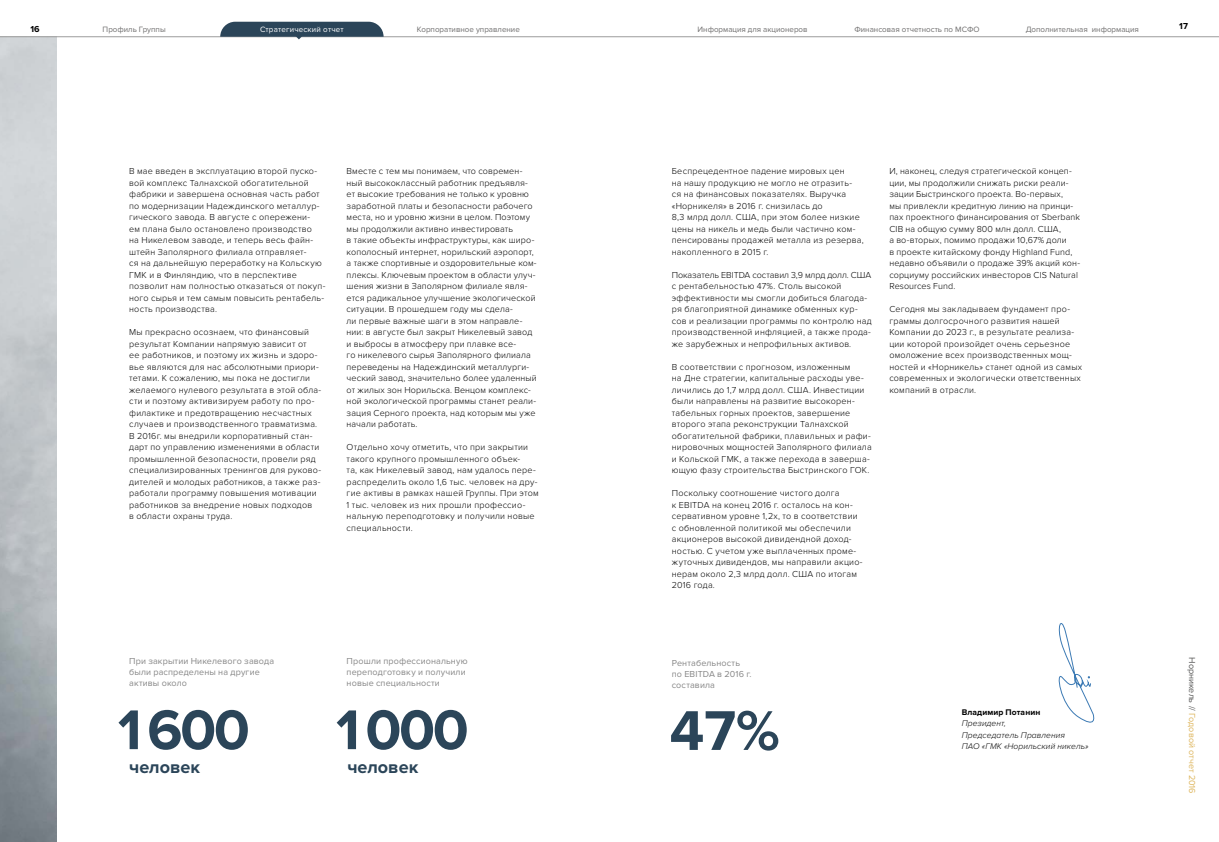
<style>
.page{position:relative;width:1219px;height:842px;background:#fff}
.page>*{position:absolute;margin:0;border:0;box-sizing:border-box;transform-origin:0 0}
.t1{font:700 58px "Proxima Nova";letter-spacing:-.04em;color:#2b4559}
.t2{font:700 18px "Proxima Nova";color:#2b4559}
.t3{font:300 9px/11.5px "Proxima Nova";letter-spacing:.025em;color:#000}
.t4{font:9px/11px "Proxima Nova";letter-spacing:.015em;color:#878787}
.t5{font:9px "Proxima Nova";color:#deb65e}
.t6{font:700 9px "Proxima Nova";color:#000}
.t7{font:italic 300 8.5px/11.5px "Proxima Nova";letter-spacing:.01em;color:#000}
.t8{font:700 8.5px "Proxima Nova";letter-spacing:.01em;color:#000}
.t9{font:8px "Proxima Nova";color:#706f6f}
.t10{font:8px "Proxima Nova";letter-spacing:.02em;color:#fff}
.s1{color:#575756}
</style>
<div class="page">
<svg style="left:1058px;top:623px;width:37px;height:100px"></svg>
<hr style="left:0;top:37px;width:1219px;height:1px;background:#9d9d9c">
<svg style="left:220px;top:22px;width:164px;height:17px;background:#4b6171"></svg>
<p class="t6" style="left:31px;top:24px;width:11px">16</p>
<p class="t6" style="left:1179px;top:21px;width:10px">17</p>
<p class="t9" style="left:103px;top:25px;width:65px">Профиль Группы</p>
<p class="t10" style="left:260px;top:25px;width:85px">Стратегический отчет</p>
<p class="t9" style="left:417px;top:25px;width:104px">Корпоративное управление</p>
<p class="t9" style="left:698px;top:25px;width:111px">Информация для акционеров</p>
<p class="t9" style="left:854px;top:25px;width:127px">Финансовая отчетность по МСФО</p>
<p class="t9" style="left:1026px;top:25px;width:115px">Дополнительная информация</p>
<p class="t3" style="left:129px;top:165px;width:198px">В мае введен в эксплуатацию второй пуско&shy;вой комплекс Талнахской обогатительной фабрики и завершена основная часть работ по модернизации Надеждинского металлур&shy;гического завода. В августе с опережени-<br>ем плана было остановлено производство<br>на Никелевом заводе, и теперь весь файн&shy;штейн Заполярного филиала отправляет-<br>ся на дальнейшую переработку на Кольскую ГМК и в Финляндию, что в перспективе позволит нам полностью отказаться от покуп&shy;ного сырья и тем самым повысить рентабель&shy;ность производства.</p>
<p class="t3" style="left:129px;top:326px;width:194px">Мы прекрасно осознаем, что финансовый результат Компании напрямую зависит от<br>ее работников, и поэтому их жизнь и здоро&shy;вье являются для нас абсолютными приори&shy;тетами. К сожалению, мы пока не достигли желаемого нулевого результата в этой обла&shy;сти и поэтому активизируем работу по про&shy;филактике и предотвращению несчастных случаев и производственного травматизма.<br>В 2016г. мы внедрили корпоративный стан&shy;дарт по управлению изменениями в области промышленной безопасности, провели ряд специализированных тренингов для руково&shy;дителей и молодых работников, а также раз&shy;работали программу повышения мотивации работников за внедрение новых подходов<br>в области охраны труда.</p>
<p class="t3" style="left:347px;top:165px;width:192px">Вместе с тем мы понимаем, что современ&shy;ный высококлассный работник предъявля&shy;ет высокие требования не только к уровню заработной платы и безопасности рабочего места, но и уровню жизни в целом. Поэтому мы продолжили активно инвестировать<br>в такие объекты инфраструктуры, как широ&shy;кополосный интернет, норильский аэропорт, а также спортивные и оздоровительные ком&shy;плексы. Ключевым проектом в области улуч&shy;шения жизни в Заполярном филиале явля&shy;ется радикальное улучшение экологической ситуации. В прошедшем году мы сдела-<br>ли первые важные шаги в этом направле&shy;нии: в августе был закрыт Никелевый завод и выбросы в атмосферу при плавке все-<br>го никелевого сырья Заполярного филиала переведены на Надеждинский металлурги&shy;ческий завод, значительно более удаленный от жилых зон Норильска. Венцом комплекс&shy;ной экологической программы станет реали&shy;зация Серного проекта, над которым мы уже начали работать.</p>
<p class="t3" style="left:347px;top:442px;width:193px">Отдельно хочу отметить, что при закрытии такого крупного промышленного объек-<br>та, как Никелевый завод, нам удалось пере&shy;распределить около 1,6 тыс. человек на дру&shy;гие активы в рамках нашей Группы. При этом 1 тыс. человек из них прошли профессио&shy;нальную переподготовку и получили новые специальности.</p>
<p class="t4" style="left:129px;top:655px;width:146px">При закрытии Никелевого завода были распределены на другие активы около</p>
<h1 class="t1" style="left:118px;top:696px;width:133px">1 600</h1>
<h2 class="t2" style="left:129px;top:757px;width:73px">человек</h2>
<p class="t4" style="left:347px;top:655px;width:122px">Прошли профессиональную переподготовку и получили новые специальности</p>
<h1 class="t1" style="left:336px;top:696px;width:134px">1 000</h1>
<h2 class="t2" style="left:347px;top:757px;width:73px">человек</h2>
<p class="t3" style="left:672px;top:166px;width:193px">Беспрецедентное падение мировых цен<br>на нашу продукцию не могло не отразить&shy;ся на финансовых показателях. Выручка «Норникеля» в 2016 г. снизилась до<br>8,3 млрд долл. США, при этом более низкие цены на никель и медь были частично ком&shy;пенсированы продажей металла из резерва, накопленного в 2015 г.</p>
<p class="t3" style="left:672px;top:269px;width:201px">Показатель EBITDA составил 3,9 млрд долл. США с рентабельностью 47%. Столь высокой эффективности мы смогли добиться благода&shy;ря благоприятной динамике обменных кур&shy;сов и реализации программы по контролю над производственной инфляцией, а также прода&shy;же зарубежных и непрофильных активов.</p>
<p class="t3" style="left:672px;top:361px;width:201px">В соответствии с прогнозом, изложенным<br>на Дне стратегии, капитальные расходы уве&shy;личились до 1,7 млрд долл. США. Инвестиции были направлены на развитие высокорен&shy;табельных горных проектов, завершение второго этапа реконструкции Талнахской обогатительной фабрики, плавильных и рафи&shy;нировочных мощностей Заполярного филиала и Кольской ГМК, а также перехода в заверша&shy;ющую фазу строительства Быстринского ГОК.</p>
<p class="t3" style="left:672px;top:488px;width:192px">Поскольку соотношение чистого долга<br>к EBITDA на конец 2016 г. осталось на кон&shy;сервативном уровне 1,2х, то в соответствии с обновленной политикой мы обеспечили акционеров высокой дивидендной доход&shy;ностью. С учетом уже выплаченных проме&shy;жуточных дивидендов, мы направили акцио&shy;нерам около 2,3 млрд долл. США по итогам 2016 года.</p>
<p class="t3" style="left:889px;top:166px;width:192px">И, наконец, следуя стратегической концеп&shy;ции, мы продолжили снижать риски реали&shy;зации Быстринского проекта. Во-первых,<br>мы привлекли кредитную линию на принци&shy;пах проектного финансирования от Sberbank CIB на общую сумму 800 млн долл. США,<br>а во-вторых, помимо продажи 10,67% доли<br>в проекте китайскому фонду Highland Fund, недавно объявили о продаже 39% акций кон&shy;сорциуму российских инвесторов CIS Natural Resources Fund.</p>
<p class="t3" style="left:889px;top:304px;width:194px">Сегодня мы закладываем фундамент про&shy;граммы долгосрочного развития нашей Компании до 2023 г., в результате реализа&shy;ции которой произойдет очень серьезное омоложение всех производственных мощ&shy;ностей и «Норникель» станет одной из самых современных и экологически ответственных компаний в отрасли.</p>
<p class="t4" style="left:672px;top:657px;width:81px">Рентабельность по EBITDA в 2016 г. составила</p>
<h1 class="t1" style="left:670px;top:697px;width:112px">47%</h1>
<p class="t8" style="left:962px;top:707px;width:80px">Владимир Потанин</p>
<p class="t7" style="left:962px;top:718px;width:128px">Президент,<br>Председатель Правления<br>ПАО «ГМК «Норильский никель»</p>
<p class="t5" style="left:1197px;top:657px;width:138px;rotate:90deg"><span class="s1">Норникель //</span> Годовой отчет 2016</p>
</div>
